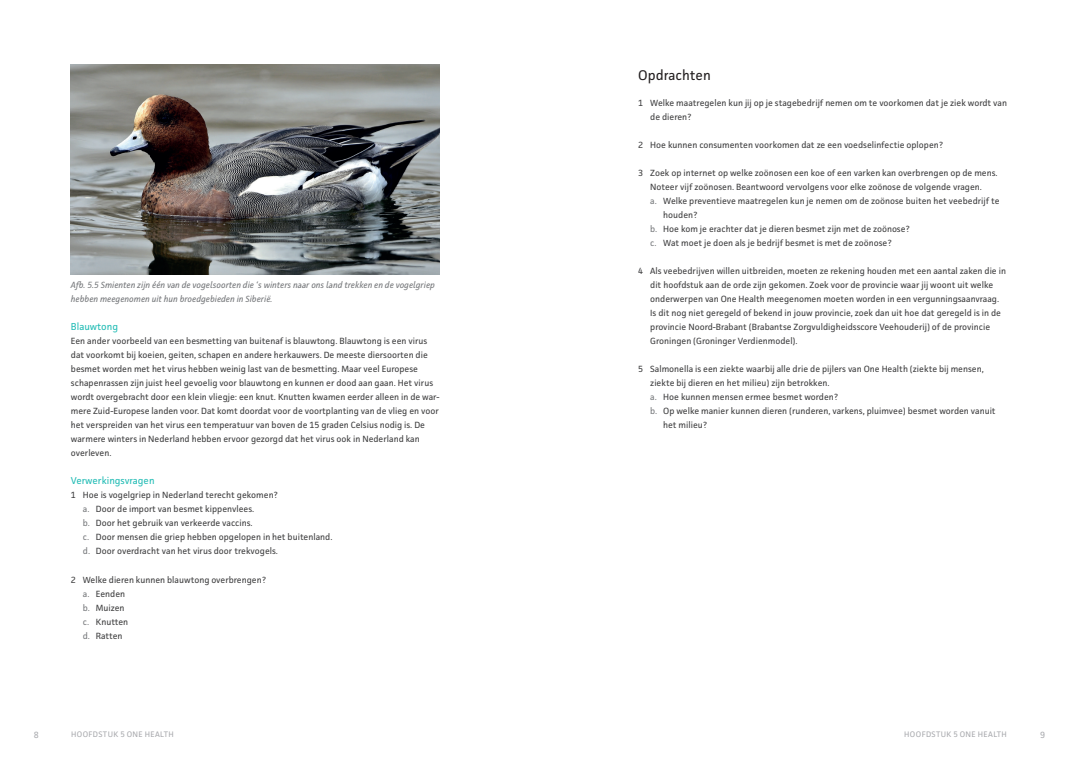
<style>
.page{position:relative;width:1078px;height:766px;background:#fff}
.page>*{position:absolute;margin:0;border:0;box-sizing:border-box;transform-origin:0 0}
.t1{font:14px "Facit";letter-spacing:-.005em;color:#231f20}
.t2{font:10px "Facit";color:#22bcb5}
.t3{font:9px/14px "Facit";color:#3e3e3f}
.t4{font:italic 9px/14px "Facit";color:#76787b}
.t5{font:9px "Facit";color:#a8a9ad}
.t6{font:8px "Facit";letter-spacing:.05em;color:#a8a9ad}
.s1{color:#76787b}
</style>
<div class="page">
<img style="left:71px;top:64px;width:368px;height:210px">
<p class="t4" style="left:71px;top:278px;width:365px">Afb. 5.5 Smienten zijn één van de vogelsoorten die ‘s winters naar ons land trekken en de vogelgriep hebben meegenomen uit hun broedgebieden in Siberië.</p>
<p class="t2" style="left:71px;top:320px;width:49px">Blauwtong</p>
<p class="t3" style="left:71px;top:334px;width:370px">Een ander voorbeeld van een besmetting van buitenaf is blauwtong. Blauwtong is een virus dat voorkomt bij koeien, geiten, schapen en andere herkauwers. De meeste diersoorten die besmet worden met het virus hebben weinig last van de besmetting. Maar veel Europese schapenrassen zijn juist heel gevoelig voor blauwtong en kunnen er dood aan gaan. Het virus wordt overgebracht door een klein vliegje: een knut. Knutten kwamen eerder alleen in de war&shy;mere Zuid-Europese landen voor. Dat komt doordat voor de voortplanting van de vlieg en voor het verspreiden van het virus een temperatuur van boven de 15 graden Celsius nodig is. De warmere winters in Nederland hebben ervoor gezorgd dat het virus ook in Nederland kan overleven.</p>
<p class="t2" style="left:71px;top:474px;width:85px">Verwerkingsvragen</p>
<p class="t3" style="left:83px;top:488px;width:251px;text-indent:-12px">1 Hoe is vogelgriep in Nederland terecht gekomen?<br><span class="s1">a.</span> Door de import van besmet kippenvlees.<br><span class="s1">b.</span> Door het gebruik van verkeerde vaccins.<br><span class="s1">c.</span> Door mensen die griep hebben opgelopen in het buitenland. <span class="s1">d.</span> Door overdracht van het virus door trekvogels.</p>
<p class="t3" style="left:83px;top:572px;width:185px;text-indent:-12px">2 Welke dieren kunnen blauwtong overbrengen? <span class="s1">a.</span> Eenden<br><span class="s1">b.</span> Muizen<br><span class="s1">c.</span> Knutten<br><span class="s1">d.</span> Ratten</p>
<h1 class="t1" style="left:638px;top:66px;width:74px">Opdrachten</h1>
<p class="t3" style="left:650px;top:96px;width:358px;text-indent:-12px">1 Welke maatregelen kun jij op je stagebedrijf nemen om te voorkomen dat je ziek wordt van de dieren?</p>
<p class="t3" style="left:638px;top:138px;width:306px">2 Hoe kunnen consumenten voorkomen dat ze een voedselinfectie oplopen?</p>
<p class="t3" style="left:638px;top:166px;width:361px">3 Zoek op internet op welke zoönosen een koe of een varken kan overbrengen op de mens.</p>
<p class="t3" style="left:650px;top:180px;width:333px">Noteer vijf zoönosen. Beantwoord vervolgens voor elke zoönose de volgende vragen.</p>
<p class="t3" style="left:650px;top:194px;width:351px"><span class="s1">a.</span> Welke preventieve maatregelen kun je nemen om de zoönose buiten het veebedrijf te</p>
<p class="t3" style="left:663px;top:208px;width:36px">houden?</p>
<p class="t3" style="left:650px;top:222px;width:261px"><span class="s1">b.</span> Hoe kom je erachter dat je dieren besmet zijn met de zoönose?</p>
<p class="t3" style="left:650px;top:236px;width:243px"><span class="s1">c.</span> Wat moet je doen als je bedrijf besmet is met de zoönose?</p>
<p class="t3" style="left:650px;top:264px;width:357px;text-indent:-12px">4 Als veebedrijven willen uitbreiden, moeten ze rekening houden met een aantal zaken die in dit hoofdstuk aan de orde zijn gekomen. Zoek voor de provincie waar jij woont uit welke onderwerpen van One Health meegenomen moeten worden in een vergunningsaanvraag.<br>Is dit nog niet geregeld of bekend in jouw provincie, zoek dan uit hoe dat geregeld is in de provincie Noord-Brabant (Brabantse Zorgvuldigheidsscore Veehouderij) of de provincie Groningen (Groninger Verdienmodel).</p>
<p class="t3" style="left:638px;top:362px;width:347px">5 Salmonella is een ziekte waarbij alle drie de pijlers van One Health (ziekte bij mensen,</p>
<p class="t3" style="left:650px;top:376px;width:181px">ziekte bij dieren en het milieu) zijn betrokken.</p>
<p class="t3" style="left:650px;top:390px;width:189px"><span class="s1">a.</span> Hoe kunnen mensen ermee besmet worden?</p>
<p class="t3" style="left:650px;top:404px;width:347px"><span class="s1">b.</span> Op welke manier kunnen dieren (runderen, varkens, pluimvee) besmet worden vanuit</p>
<p class="t3" style="left:663px;top:418px;width:45px">het milieu?</p>
<p class="t5" style="left:34px;top:728px;width:6px">8</p>
<p class="t6" style="left:71px;top:729px;width:103px">Hoofdstuk 5 One Health</p>
<p class="t6" style="left:904px;top:729px;width:103px">Hoofdstuk 5 One Health</p>
<p class="t5" style="left:1039px;top:728px;width:6px">9</p>
</div>
